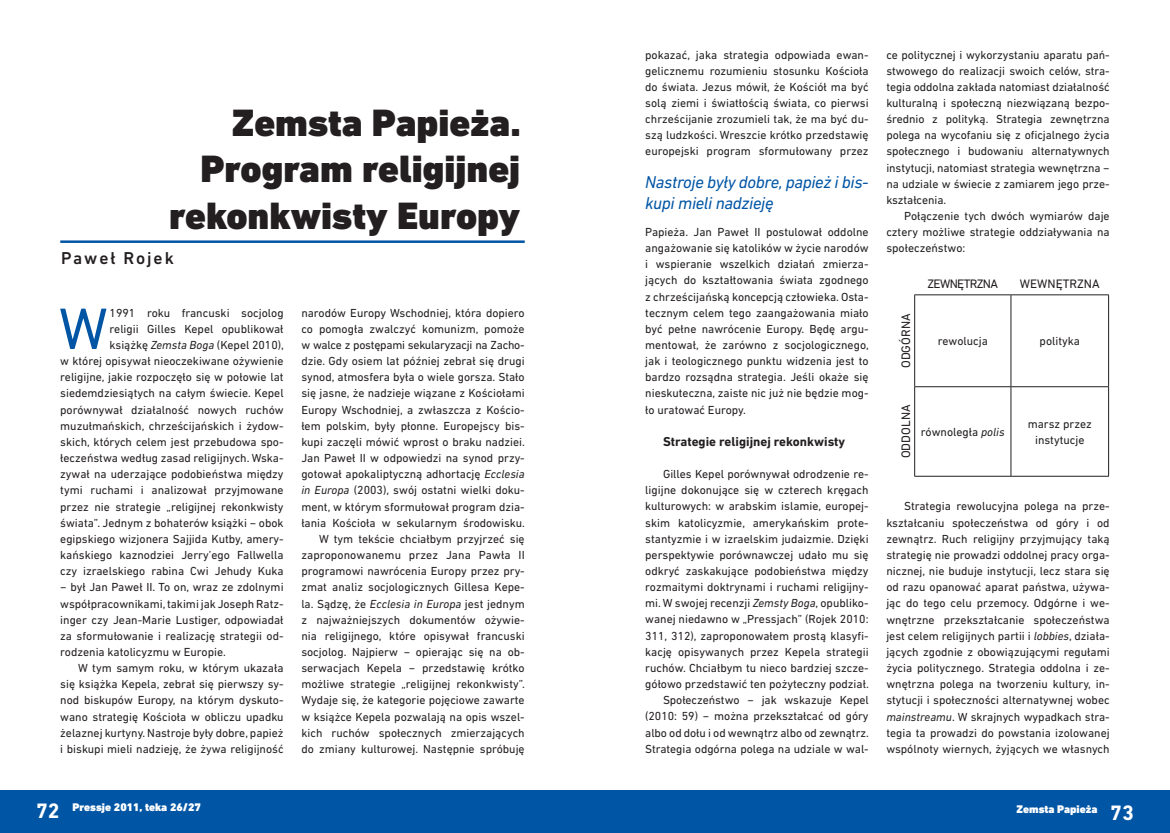
<style>
.page{position:relative;width:1170px;height:833px;background:#fff}
.page>*{position:absolute;margin:0;border:0;box-sizing:border-box;transform-origin:0 0}
.t1{font:59.38px "DIN Next LT Pro";color:#0155a5}
.t2{font:900 38.75px/46.5px "DIN Next LT Pro";color:#231f20;text-align:right}
.t3{font:700 21.25px "DIN Next LT Pro";color:#fff}
.t4{font:italic 17.5px/21.9px "DIN Next LT Pro";letter-spacing:-.02em;color:#0155a5}
.t5{font:500 17.5px "DIN Next LT Pro";letter-spacing:.11em;color:#231f20}
.t6{font:700 13.12px "DIN Next LT Pro";color:#231f20}
.t7{font:12.5px "DIN Next LT Pro";color:#231f20}
.t8{font:12.5px "DIN Next LT Pro";letter-spacing:-.05em;color:#231f20}
.t9{font:11.88px/16.1px "DIN Next LT Pro";color:#231f20;text-align:justify}
.t10{font:900 11.25px "DIN Next LT Pro";color:#fff}
.s1{font-style:italic}
</style>
<div class="page">
<div style="left:0;top:790px;width:585px;height:43px;background:#0155a5"></div>
<div style="left:585px;top:790px;width:584px;height:43px;background:#0155a5"></div>
<hr style="left:914px;top:387px;width:1px;height:89px;background:#231f20">
<hr style="left:1010px;top:387px;width:1px;height:89px;background:#231f20">
<hr style="left:1108px;top:387px;width:1px;height:89px;background:#231f20">
<hr style="left:914px;top:476px;width:96px;height:1px;background:#231f20">
<hr style="left:1010px;top:476px;width:98px;height:1px;background:#231f20">
<hr style="left:914px;top:294px;width:96px;height:1px;background:#231f20">
<hr style="left:914px;top:295px;width:1px;height:91px;background:#231f20">
<hr style="left:1010px;top:294px;width:98px;height:1px;background:#231f20">
<hr style="left:1010px;top:295px;width:1px;height:91px;background:#231f20">
<hr style="left:1108px;top:295px;width:1px;height:91px;background:#231f20">
<hr style="left:914px;top:386px;width:96px;height:1px;background:#231f20">
<hr style="left:1010px;top:386px;width:98px;height:1px;background:#231f20">
<hr style="left:60px;top:240px;width:464px;height:3px;background:#0155a5">
<h2 class="t2" style="left:169px;top:99px;width:353px">Zemsta Papieża.<br>Program religijnej rekonkwisty Europy</h2>
<h3 class="t5" style="left:61px;top:248px;width:114px">Paweł Rojek</h3>
<h1 class="t1" style="left:59px;top:294px;width:50px">W</h1>
<p class="t9" style="left:110px;top:304px;width:175px">1991 roku francuski socjolog</p>
<p class="t9" style="left:110px;top:320px;width:175px">religii Gilles Kepel opublikował</p>
<p class="t9" style="left:110px;top:337px;width:176px">książkę <span class="s1">Zemsta Boga</span> (Kepel 2010),</p>
<p class="t9" style="left:60px;top:353px;width:225px">w której opisywał nieoczekiwane ożywienie</p>
<p class="t9" style="left:60px;top:369px;width:225px">religijne, jakie rozpoczęło się w połowie lat</p>
<p class="t9" style="left:60px;top:385px;width:225px">siedemdziesiątych na całym świecie. Kepel</p>
<p class="t9" style="left:60px;top:401px;width:225px">porównywał działalność nowych ruchów</p>
<p class="t9" style="left:60px;top:417px;width:225px">muzułmańskich, chrześcijańskich i żydow-</p>
<p class="t9" style="left:60px;top:434px;width:225px">skich, których celem jest przebudowa spo-</p>
<p class="t9" style="left:60px;top:450px;width:225px">łeczeństwa według zasad religijnych. Wska-</p>
<p class="t9" style="left:60px;top:466px;width:225px">zywał na uderzające podobieństwa między</p>
<p class="t9" style="left:60px;top:482px;width:225px">tymi ruchami i analizował przyjmowane</p>
<p class="t9" style="left:60px;top:498px;width:225px">przez nie strategie „religijnej rekonkwisty</p>
<p class="t9" style="left:60px;top:514px;width:225px">świata”. Jednym z bohaterów książki − obok</p>
<p class="t9" style="left:60px;top:530px;width:225px">egipskiego wizjonera Sajjida Kutby, amery-</p>
<p class="t9" style="left:60px;top:547px;width:225px">kańskiego kaznodziei Jerry’ego Fallwella</p>
<p class="t9" style="left:60px;top:563px;width:225px">czy izraelskiego rabina Cwi Jehudy Kuka</p>
<p class="t9" style="left:60px;top:579px;width:225px">− był Jan Paweł II. To on, wraz ze zdolnymi</p>
<p class="t9" style="left:60px;top:595px;width:225px">współpracownikami, takimi jak Joseph Ratz-</p>
<p class="t9" style="left:60px;top:611px;width:225px">inger czy Jean-Marie Lustiger, odpowiadał</p>
<p class="t9" style="left:60px;top:627px;width:225px">za sformułowanie i realizację strategii od-</p>
<p class="t9" style="left:60px;top:643px;width:167px">rodzenia katolicyzmu w Europie.</p>
<p class="t9" style="left:78px;top:660px;width:207px">W tym samym roku, w którym ukazała</p>
<p class="t9" style="left:60px;top:676px;width:225px">się książka Kepela, zebrał się pierwszy sy-</p>
<p class="t9" style="left:60px;top:692px;width:225px">nod biskupów Europy, na którym dyskuto-</p>
<p class="t9" style="left:60px;top:708px;width:225px">wano strategię Kościoła w obliczu upadku</p>
<p class="t9" style="left:60px;top:724px;width:225px">żelaznej kurtyny. N astroje były dobre, papież</p>
<p class="t9" style="left:60px;top:740px;width:225px">i biskupi mieli nadzieję, że żywa religijność</p>
<p class="t9" style="left:301px;top:304px;width:225px;text-align:right">narodów Europy Wschodniej, która dopiero co pomogła zwalczyć komunizm, pomoże w walce z postępami sekularyzacji na Zacho&shy;dzie. Gdy osiem lat później zebrał się drugi synod, atmosfera była o wiele gorsza. Stało się jasne, że nadzieje wiązane z Kościołami Europy Wschodniej, a zwłaszcza z Kościo&shy;łem polskim, były płonne. Europejscy bis&shy;kupi zaczęli mówić wprost o braku nadziei.<br>Jan Paweł II w odpowiedzi na synod przy&shy;gotował apokaliptyczną adhortację <span class="s1">Ecclesia in Europa</span> (2003), swój ostatni wielki doku&shy;ment, w którym sformułował program dzia&shy;łania Kościoła w sekularnym środowisku.<br>W tym tekście chciałbym przyjrzeć się zaproponowanemu przez Jana Pawła II programowi nawrócenia Europy przez pry&shy;zmat analiz socjologicznych Gillesa Kepe&shy;la. Sądzę, że <span class="s1">Ecclesia in Europa</span> jest jednym z najważniejszych dokumentów ożywie&shy;nia religijnego, które opisywał francuski socjolog. Najpierw − opierając się na ob&shy;serwacjach Kepela − przedstawię krótko możliwe strategie „religijnej rekonkwisty”.<br>Wydaje się, że kategorie pojęciowe zawarte w książce Kepela pozwalają na opis wszel&shy;kich ruchów społecznych zmierzających do zmiany kulturowej. Następnie spróbuję</p>
<p class="t9" style="left:645px;top:46px;width:225px">pokazać, jaka strategia odpowiada ewan&shy;gelicznemu rozumieniu stosunku Kościoła do świata. Jezus mówił, że Kościół ma być solą ziemi i światłością świata, co pierwsi chrześcijanie zrozumieli tak, że ma być du&shy;szą ludzkości. Wreszcie krótko przedstawię europejski program sformułowany przez</p>
<h3 class="t4" style="left:645px;top:170px;width:225px">Nastroje były dobre, papież i bis&shy;kupi mieli nadzieję</h3>
<p class="t9" style="left:645px;top:224px;width:225px">Papieża. Jan Paweł II postulował oddolne angażowanie się katolików w życie narodów i wspieranie wszelkich działań zmierza&shy;jących do kształtowania świata zgodnego z chrześcijańską koncepcją człowieka. Osta&shy;tecznym celem tego zaangażowania miało być pełne nawrócenie Europy. Będę argu&shy;mentował, że zarówno z socjologicznego, jak i teologicznego punktu widzenia jest to bardzo rozsądna strategia. Jeśli okaże się nieskuteczna, zaiste nic już nie będzie mog&shy;ło uratować Europy.</p>
<p class="t6" style="left:663px;top:434px;width:184px">Strategie religijnej rekonkwisty</p>
<p class="t9" style="left:645px;top:466px;width:225px;text-align:right">Gilles Kepel porównywał odrodzenie re&shy;ligijne dokonujące się w czterech kręgach kulturowych: w arabskim islamie, europej&shy;skim katolicyzmie, amerykańskim prote&shy;stantyzmie i w izraelskim judaizmie. Dzięki perspektywie porównawczej udało mu się odkryć zaskakujące podobieństwa między rozmaitymi doktrynami i ruchami religijny&shy;mi. W swojej recenzji <span class="s1">Zemsty Boga</span>, opubliko&shy;wanej niedawno w „Pressjach” (Rojek 2010:<br>311, 312), zaproponowałem prostą klasyfi&shy;kację opisywanych przez Kepela strategii ruchów. Chciałbym tu nieco bardziej szcze&shy;gółowo przedstawić ten pożyteczny podział.<br>Społeczeństwo − jak wskazuje Kepel (2010: 59) − można przekształcać od góry albo od dołu i od wewnątrz albo od zewnątrz.<br>Strategia odgórna polega na udziale w wal-</p>
<p class="t9" style="left:886px;top:46px;width:225px">ce politycznej i wykorzystaniu aparatu pań&shy;stwowego do realizacji swoich celów, stra&shy;tegia oddolna zakłada natomiast działalność kulturalną i społeczną niezwiązaną bezpo&shy;średnio z polityką. Strategia zewnętrzna polega na wycofaniu się z oficjalnego życia społecznego i budowaniu alternatywnych instytucji, natomiast strategia wewnętrzna − na udziale w świecie z zamiarem jego prze&shy;kształcenia.</p>
<p class="t9" style="left:886px;top:208px;width:225px;text-indent:18px">Połączenie tych dwóch wymiarów daje cztery możliwe strategie oddziaływania na społeczeństwo:</p>
<p class="t7" style="left:898px;top:368px;width:56px;rotate:-90deg">Odgórna</p>
<p class="t8" style="left:927px;top:276px;width:72px">Zewnętrzna</p>
<p class="t7" style="left:1019px;top:276px;width:81px">Wewnętrzna</p>
<p class="t9" style="left:937px;top:333px;width:52px">rewolucja</p>
<p class="t9" style="left:1039px;top:333px;width:42px">polityka</p>
<p class="t7" style="left:898px;top:458px;width:55px;rotate:-90deg">Oddolna</p>
<p class="t9" style="left:920px;top:424px;width:85px">równoległa <span class="s1">polis</span></p>
<p class="t9" style="left:1027px;top:415px;width:65px;text-align:center">marsz przez instytucje</p>
<p class="t9" style="left:886px;top:498px;width:225px;text-indent:18px">Strategia rewolucyjna polega na prze&shy;kształcaniu społeczeństwa od góry i od zewnątrz. Ruch religijny przyjmujący taką strategię nie prowadzi oddolnej pracy orga&shy;nicznej, nie buduje instytucji, lecz stara się od razu opanować aparat państwa, używa&shy;jąc do tego celu przemocy. Odgórne i we&shy;wnętrzne przekształcanie społeczeństwa jest celem religijnych partii i <span class="s1">lobbies</span>, działa&shy;jących zgodnie z obowiązującymi regułami życia politycznego. Strategia oddolna i ze&shy;wnętrzna polega na tworzeniu kultury, in&shy;stytucji i społeczności alternatywnej wobec <span class="s1">mainstreamu</span>. W skrajnych wypadkach stra&shy;tegia ta prowadzi do powstania izolowanej wspólnoty wiernych, żyjących we własnych</p>
<h3 class="t3" style="left:36px;top:798px;width:25px">72</h3>
<h3 class="t3" style="left:1110px;top:800px;width:25px">73</h3>
<p class="t10" style="left:73px;top:801px;width:130px">Pressje 2011, teka 26/27</p>
<p class="t10" style="left:1016px;top:802px;width:82px">Zemsta Papieża</p>
</div>
